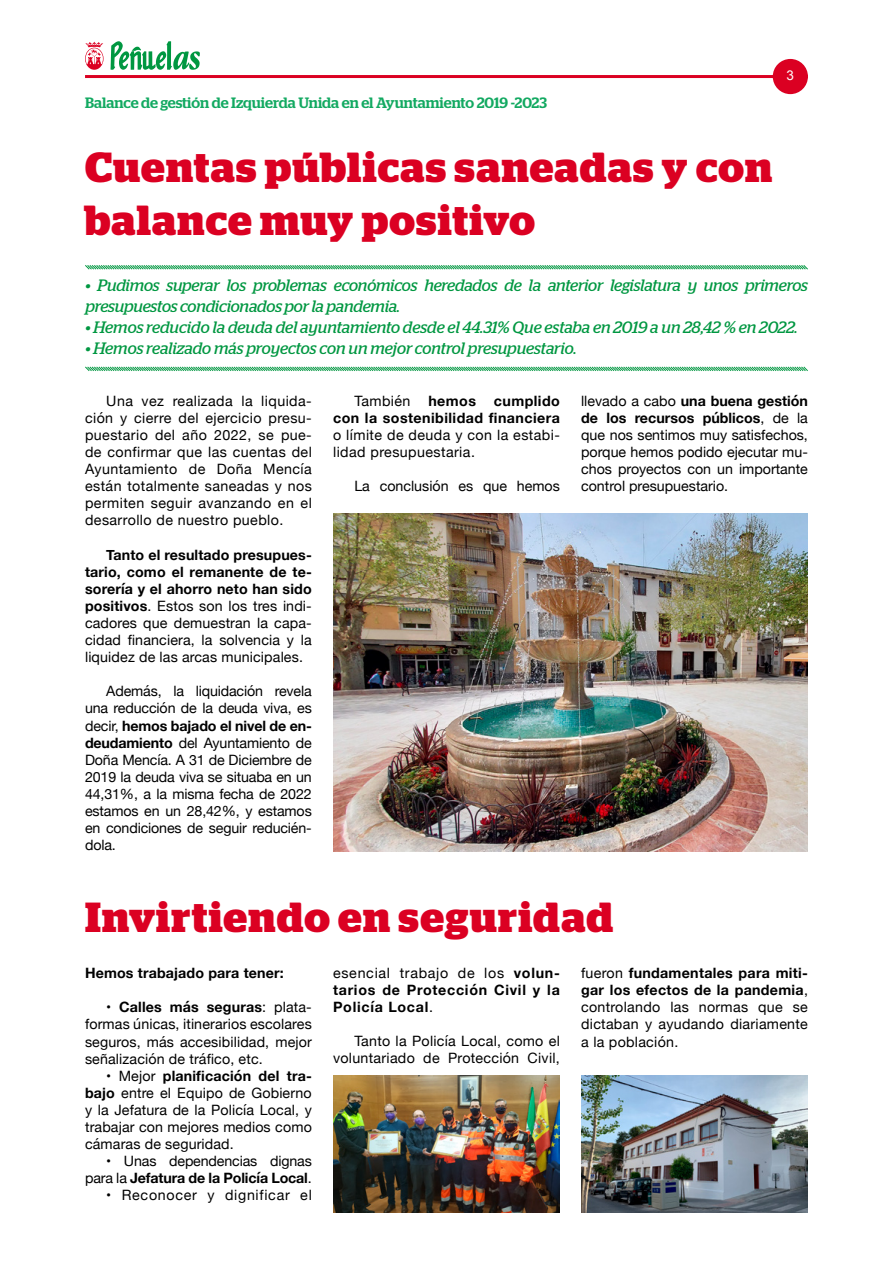
<style>
.page{position:relative;width:893px;height:1276px;background:#fff}
.page>*{position:absolute;margin:0;border:0;box-sizing:border-box;transform-origin:0 0}
.t1{font:700 42px/52.5px "Stag";letter-spacing:.03em;color:#db0022}
.t2{font:italic 16.5px/21px "Stag";letter-spacing:-.01em;color:#009741}
.t3{font:500 15px "Stag";color:#12a961}
.t4{font:14.25px/17.1px "Helvetica Neue";letter-spacing:.01em;color:#000;text-align:justify}
.t5{font:700 14.25px/17.1px "Helvetica Neue";letter-spacing:.03em;color:#000;text-align:right}
.t6{font:14.25px/17.1px "Helvetica Neue";letter-spacing:-.01em;color:#000;text-align:right}
.t7{font:14.25px/17.1px "Helvetica Neue";letter-spacing:.03em;color:#000}
.t8{font:700 14.25px "Helvetica Neue";letter-spacing:.01em;color:#000}
.t9{font:14.25px "Helvetica Neue";letter-spacing:.05em;color:#000}
.t10{font:13.5px "Arial";color:#fff}
.s1{font-weight:700}
.s2{font-weight:400}
</style>
<div class="page">
<svg style="left:85px;top:42px;width:19px;height:28px"></svg>
<hr style="left:85px;top:75px;width:723px;height:3px;background:#db0022">
<div style="left:773px;top:59px;width:35px;height:35px;background:#db0022;border-radius:50%"></div>
<svg style="left:111px;top:41px;width:89px;height:29px"></svg>
<svg style="left:85px;top:265px;width:723px;height:5px;background:#82cba1"></svg>
<svg style="left:85px;top:366px;width:723px;height:5px;background:#83cba2"></svg>
<img style="left:333px;top:513px;width:475px;height:338px">
<img style="left:333px;top:1075px;width:227px;height:137px">
<img style="left:581px;top:1075px;width:227px;height:137px">
<p class="t3" style="left:85px;top:94px;width:463px">Balance de gestión de Izquierda Unida en el Ayuntamiento 2019 -2023</p>
<p class="t10" style="left:787px;top:66px;width:9px">3</p>
<h1 class="t1" style="left:85px;top:142px;width:689px">Cuentas públicas saneadas y con balance muy positivo</h1>
<p class="t2" style="left:85px;top:274px;width:724px">• Pudimos superar los problemas económicos heredados de la anterior legislatura y unos primeros presupuestos condicionados por la pandemia.</p>
<p class="t2" style="left:85px;top:316px;width:714px">• Hemos reducido la deuda del ayuntamiento desde el 44.31% Que estaba en 2019 a un 28,42 % en 2022.</p>
<p class="t2" style="left:85px;top:337px;width:493px">• Hemos realizado más proyectos con un mejor control presupuestario.</p>
<p class="t4" style="left:85px;top:393px;width:228px;text-indent:21px">Una vez realizada la liquida&shy;ción y cierre del ejercicio presu&shy;puestario del año 2022, se pue&shy;de confirmar que las cuentas del Ayuntamiento de Doña Mencía están totalmente saneadas y nos permiten seguir avanzando en el desarrollo de nuestro pueblo.</p>
<p class="t4" style="left:85px;top:547px;width:228px;text-indent:21px"><span class="s1">Tanto el resultado presupues&shy;tario, como el remanente de te&shy;sorería y el ahorro neto han sido positivos</span>. Estos son los tres indi&shy;cadores que demuestran la capa&shy;cidad financiera, la solvencia y la liquidez de las arcas municipales.</p>
<p class="t4" style="left:85px;top:683px;width:228px;text-indent:21px">Además, la liquidación revela una reducción de la deuda viva, es decir, <span class="s1">hemos bajado el nivel de en&shy;deudamiento</span> del Ayuntamiento de Doña Mencía. A 31 de Diciembre de 2019 la deuda viva se situaba en un 44,31%, a la misma fecha de 2022 estamos en un 28,42%, y estamos en condiciones de seguir reducién&shy;dola.</p>
<p class="t7" style="left:354px;top:393px;width:58px">También</p>
<p class="t5" style="left:428px;top:392px;width:49px">hemos</p>
<p class="t5" style="left:333px;top:392px;width:228px">cumplido<br>con la sostenibilidad financiera</p>
<p class="t7" style="left:333px;top:427px;width:228px">o límite de deuda y con la estabi&shy;lidad presupuestaria.</p>
<p class="t4" style="left:354px;top:478px;width:207px">La conclusión es que hemos</p>
<p class="t4" style="left:581px;top:393px;width:228px">llevado a cabo <span class="s1">una buena gestión de los recursos públicos</span>, de la que nos sentimos muy satisfechos, porque hemos podido ejecutar mu&shy;chos proyectos con un importante control presupuestario.</p>
<h1 class="t1" style="left:85px;top:891px;width:530px">Invirtiendo en seguridad</h1>
<p class="t8" style="left:85px;top:962px;width:200px">Hemos trabajado para tener:</p>
<p class="t4" style="left:85px;top:999px;width:228px;text-indent:21px">• <span class="s1">Calles más seguras</span>: plata&shy;formas únicas, itinerarios escolares seguros, más accesibilidad, mejor señalización de tráfico, etc.</p>
<p class="t4" style="left:85px;top:1068px;width:228px;text-indent:21px">• Mejor <span class="s1">planificación del tra&shy;bajo</span> entre el Equipo de Gobierno y la Jefatura de la Policía Local, y trabajar con mejores medios como cámaras de seguridad.</p>
<p class="t6" style="left:85px;top:1153px;width:228px">• Unas dependencias dignas para la <span class="s1">Jefatura de la Policía Local</span>.</p>
<p class="t9" style="left:106px;top:1185px;width:207px">• Reconocer y dignificar el</p>
<p class="t5" style="left:333px;top:964px;width:228px;text-align:justify"><span class="s2">esencial trabajo de los</span> volun&shy;tarios de Protección Civil y la Policía Local<span class="s2">.</span></p>
<p class="t4" style="left:333px;top:1033px;width:228px;text-align:right">Tanto la Policía Local, como el voluntariado de Protección Civil,</p>
<p class="t4" style="left:581px;top:965px;width:228px">fueron <span class="s1">fundamentales para miti&shy;gar los efectos de la pandemia</span>, controlando las normas que se dictaban y ayudando diariamente a la población.</p>
</div>
